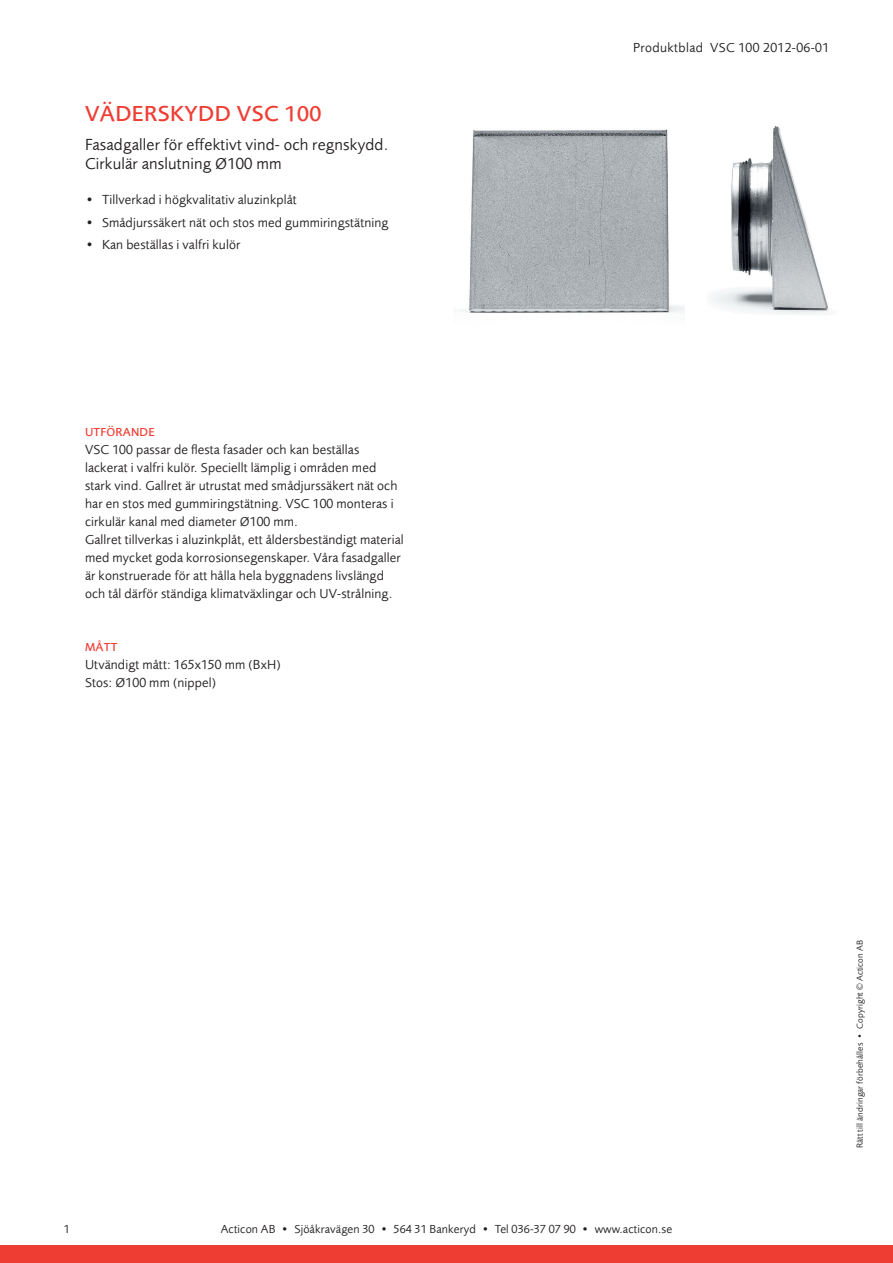
<style>
.page{position:relative;width:893px;height:1263px;background:#fff}
.page>*{position:absolute;margin:0;border:0;box-sizing:border-box;transform-origin:0 0}
.t1{font:500 22.5px "Foundry Sans";letter-spacing:.015em;color:#ee3e34}
.t2{font:16.5px "Foundry Sans";letter-spacing:.01em;color:#231f20}
.t3{font:13.5px/18px "Foundry Sans";letter-spacing:.01em;color:#231f20}
.t4{font:13.5px "Foundry Sans";letter-spacing:.03em;color:#231f20}
.t5{font:12px "Foundry Sans";letter-spacing:.01em;color:#231f20}
.t6{font:500 12px "Foundry Sans";letter-spacing:.015em;color:#ee3e34}
.t7{font:9px "Foundry Sans";letter-spacing:.01em;color:#231f20}
.s1{font-weight:500}
</style>
<div class="page">
<div style="left:0;top:1246px;width:893px;height:17px;background:#ee3e34"></div>
<img style="left:463px;top:129px;width:221px;height:184px">
<img style="left:712px;top:126px;width:117px;height:189px">
<p class="t1" style="left:85px;top:100px;width:238px">VÄDERSKYDD VSC 100</p>
<p class="t2" style="left:85px;top:134px;width:305px">Fasadgaller för effektivt vind- och regnskydd.</p>
<p class="t2" style="left:85px;top:154px;width:198px">Cirkulär anslutning Ø100 mm</p>
<p class="t3" style="left:85px;top:191px;width:213px"><span class="s1">•</span> Tillverkad i högkvalitativ aluzinkplåt</p>
<p class="t3" style="left:85px;top:213px;width:305px"><span class="s1">•</span> Smådjurssäkert nät och stos med gummiringstätning</p>
<p class="t3" style="left:85px;top:235px;width:157px"><span class="s1">•</span> Kan beställas i valfri kulör</p>
<p class="t6" style="left:85px;top:425px;width:63px">UTFÖRANDE</p>
<p class="t3" style="left:85px;top:441px;width:314px">VSC 100 passar de flesta fasader och kan beställas lackerat i valfri kulör. Speciellt lämplig i områden med stark vind. Gallret är utrustat med smådjurssäkert nät och har en stos med gummiringstätning. VSC 100 monteras i cirkulär kanal med diameter Ø100 mm.</p>
<p class="t3" style="left:85px;top:531px;width:320px">Gallret tillverkas i aluzinkplåt, ett åldersbeständigt material med mycket goda korrosionsegenskaper. Våra fasadgaller är konstruerade för att hålla hela byggnadens livslängd och tål därför ständiga klimatväxlingar och UV-strålning.</p>
<p class="t6" style="left:85px;top:640px;width:34px">MÅTT</p>
<p class="t3" style="left:85px;top:655px;width:197px">Utvändigt mått: 165x150 mm (BxH)</p>
<p class="t3" style="left:85px;top:673px;width:133px">Stos: Ø100 mm (nippel)</p>
<p class="t4" style="left:633px;top:40px;width:198px">Produktblad VSC 100 2012-06-01</p>
<p class="t5" style="left:64px;top:1222px;width:8px">1</p>
<p class="t5" style="left:221px;top:1222px;width:453px">Acticon AB • Sjöåkravägen 30 • 564 31 Bankeryd • Tel 036-37 07 90 • www.acticon.se</p>
<p class="t7" style="left:855px;top:1148px;width:210px;rotate:-90deg">Rätt till ändringar förbehålles <span class="s1">•</span> Copyright © Acticon AB</p>
</div>
